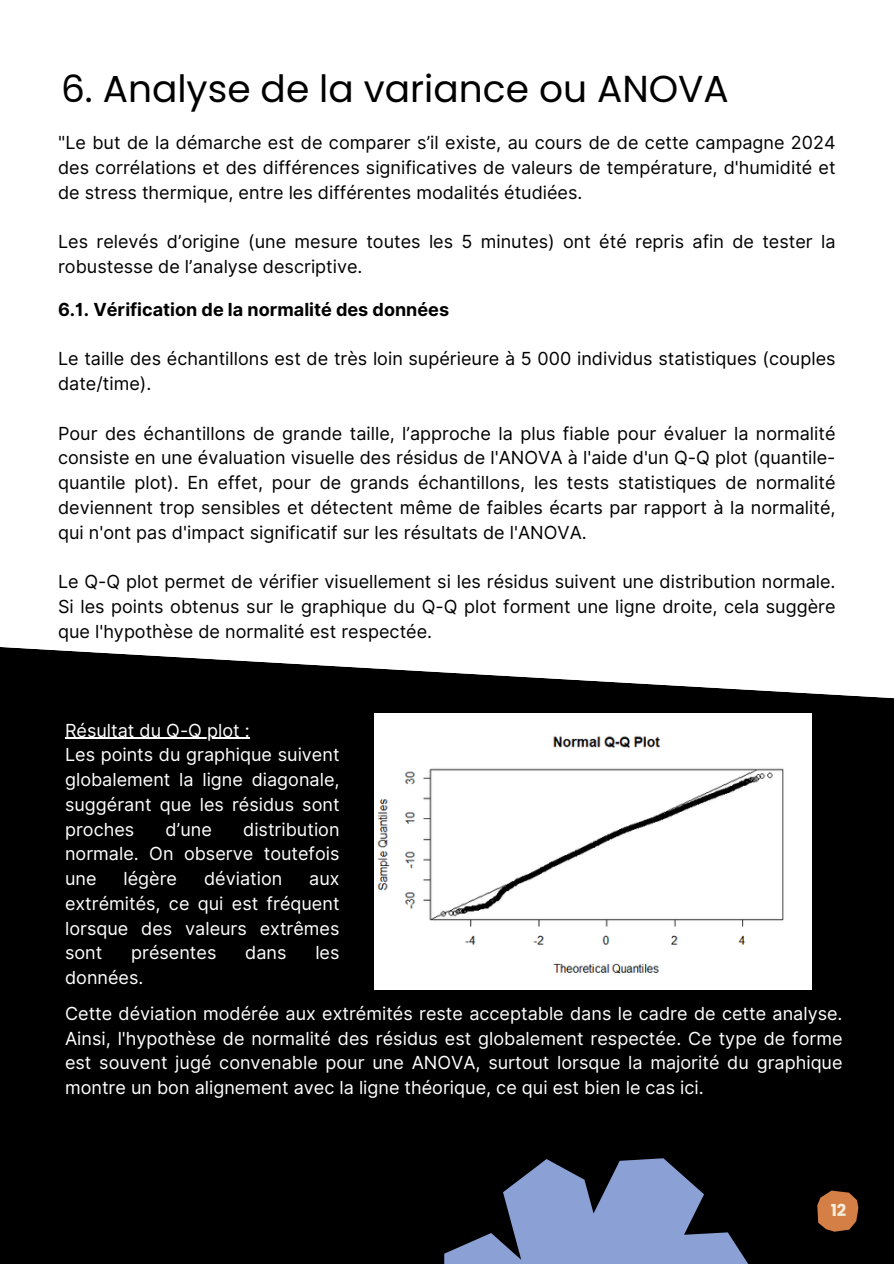
<style>
.page{position:relative;width:894px;height:1264px;background:#fff}
.page>*{position:absolute;margin:0;border:0;box-sizing:border-box;transform-origin:0 0}
.t1{font:37.5px "Poppins";color:#000}
.t2{font:18px/24.8px "Inter";color:#000;text-align:justify}
.t3{font:18px/24.8px "Inter";color:#fff;text-align:justify}
.t4{font:700 18px "Inter";color:#000}
.t5{font:700 16.5px "Poppins";color:#f6eedc}
</style>
<div class="page">
<div style="left:0;top:647px;width:893px;height:616px;background:#000"></div>
<svg style="left:411px;top:1115px;width:348px;height:148px;fill:#000"></svg>
<svg style="left:817px;top:1190px;width:41px;height:41px"></svg>
<img style="left:374px;top:713px;width:436px;height:276px">
<hr style="left:65px;top:737px;width:184px;height:1px;background:#fff">
<h1 class="t1" style="left:61px;top:62px;width:669px">6. Analyse de la variance ou ANOVA</h1>
<p class="t2" style="left:58px;top:130px;width:778px">"Le but de la démarche est de comparer s’il existe, au cours de de cette campagne 2024 des corrélations et des différences significatives de valeurs de température, d'humidité et de stress thermique, entre les différentes modalités étudiées.</p>
<p class="t2" style="left:58px;top:229px;width:778px">Les relevés d’origine (une mesure toutes les 5 minutes) ont été repris afin de tester la robustesse de l’analyse descriptive.</p>
<h2 class="t4" style="left:58px;top:298px;width:392px">6.1. Vérification de la normalité des données</h2>
<p class="t2" style="left:58px;top:346px;width:778px">Le taille des échantillons est de très loin supérieure à 5 000 individus statistiques (couples date/time).</p>
<p class="t2" style="left:58px;top:420px;width:778px">Pour des échantillons de grande taille, l’approche la plus fiable pour évaluer la normalité consiste en une évaluation visuelle des résidus de l'ANOVA à l'aide d'un Q-Q plot (quantile&shy;quantile plot). En effet, pour de grands échantillons, les tests statistiques de normalité deviennent trop sensibles et détectent même de faibles écarts par rapport à la normalité, qui n'ont pas d'impact significatif sur les résultats de l'ANOVA.</p>
<p class="t2" style="left:58px;top:569px;width:778px">Le Q-Q plot permet de vérifier visuellement si les résidus suivent une distribution normale.<br>Si les points obtenus sur le graphique du Q-Q plot forment une ligne droite, cela suggère que l'hypothèse de normalité est respectée.</p>
<p class="t3" style="left:65px;top:717px;width:186px">Résultat du Q-Q plot :</p>
<p class="t3" style="left:65px;top:742px;width:276px">Les points du graphique suivent globalement la ligne diagonale, suggérant que les résidus sont proches</p>
<p class="t3" style="left:65px;top:816px;width:276px;text-indent:178px">distribution normale. On observe toutefois une</p>
<p class="t3" style="left:165px;top:816px;width:48px">d’une</p>
<p class="t3" style="left:123px;top:866px;width:55px">légère</p>
<p class="t3" style="left:204px;top:866px;width:80px">déviation</p>
<p class="t3" style="left:65px;top:866px;width:276px;text-indent:244px">aux extrémités, ce qui est fréquent lorsque des valeurs extrêmes sont</p>
<p class="t3" style="left:131px;top:940px;width:87px">présentes</p>
<p class="t3" style="left:245px;top:940px;width:43px">dans</p>
<p class="t3" style="left:315px;top:940px;width:26px">les</p>
<p class="t3" style="left:65px;top:965px;width:80px">données.</p>
<p class="t3" style="left:65px;top:1000px;width:778px">Cette déviation modérée aux extrémités reste acceptable dans le cadre de cette analyse.<br>Ainsi, l'hypothèse de normalité des résidus est globalement respectée. Ce type de forme est souvent jugé convenable pour une ANOVA, surtout lorsque la majorité du graphique montre un bon alignement avec la ligne théorique, ce qui est bien le cas ici.</p>
<p class="t5" style="left:830px;top:1198px;width:17px">12</p>
</div>
